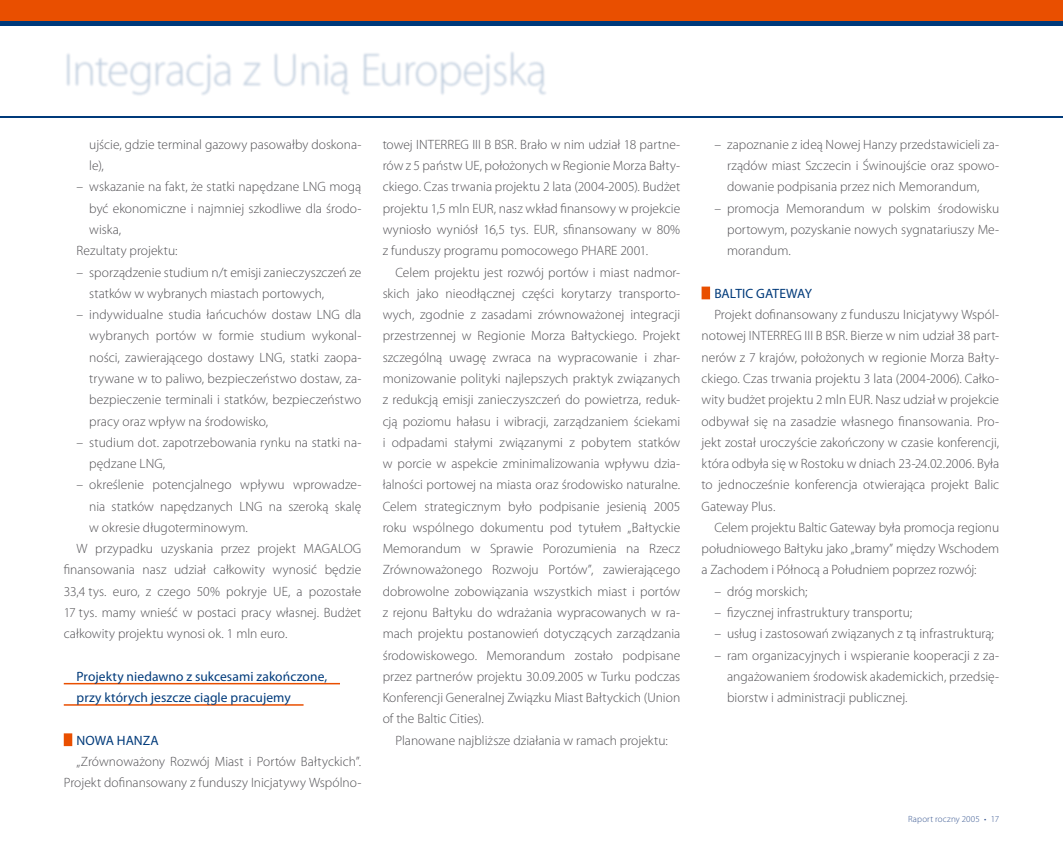
<style>
.page{position:relative;width:1063px;height:851px;background:#fff}
.page>*{position:absolute;margin:0;border:0;box-sizing:border-box;transform-origin:0 0}
.t1{font:300 13.5px/21.3px "Myriad Pro";letter-spacing:.005em;color:#504f53;text-align:justify}
.t2{font:13.5px/21.3px "Myriad Pro";letter-spacing:.005em;color:#003a7a}
.t3{font:300 9px "Myriad Pro";letter-spacing:.02em;color:#385690}
</style>
<div class="page">
<div style="left:0;top:0;width:1063px;height:21px;background:#e94f00"></div>
<div style="left:0;top:21px;width:1063px;height:5px;background:#003a7a"></div>
<hr style="left:0;top:116px;width:1063px;height:1px;background:#003a7a">
<hr style="left:64px;top:682px;width:276px;height:2px;background:#e94f00">
<hr style="left:64px;top:704px;width:240px;height:1px;background:#e94f00">
<div style="left:64px;top:733px;width:8px;height:13px;background:#e94f00"></div>
<div style="left:702px;top:286px;width:8px;height:13px;background:#e94f00"></div>
<div style="left:64px;top:50px;width:485px;height:47px;background:#003a7a;opacity:.5"></div>
<p class="t1" style="left:89px;top:134px;width:274px">ujście, gdzie terminal gazowy pasowałby doskona&shy;le),</p>
<p class="t1" style="left:77px;top:176px;width:286px">– wskazanie na fakt, że statki napędzane LNG mogą</p>
<p class="t1" style="left:89px;top:198px;width:274px">być ekonomiczne i najmniej szkodliwe dla środo-</p>
<p class="t1" style="left:89px;top:219px;width:33px">wiska,</p>
<p class="t1" style="left:77px;top:240px;width:102px">Rezultaty projektu:</p>
<p class="t1" style="left:89px;top:261px;width:274px;text-indent:-13px">– sporządzenie studium n/t emisji zanieczyszczeń ze statków w wybranych miastach portowych,</p>
<p class="t1" style="left:89px;top:304px;width:274px;text-indent:-13px">– indywidualne studia łańcuchów dostaw LNG dla wybranych portów w formie studium wykonal&shy;ności, zawierającego dostawy LNG, statki zaopa&shy;trywane w to paliwo, bezpieczeństwo dostaw, za&shy;bezpieczenie terminali i statków, bezpieczeństwo pracy oraz wpływ na środowisko,</p>
<p class="t1" style="left:89px;top:432px;width:274px;text-indent:-13px">– studium dot. zapotrzebowania rynku na statki na&shy;pędzane LNG,</p>
<p class="t1" style="left:77px;top:474px;width:286px">– określenie potencjalnego wpływu wprowadze-</p>
<p class="t1" style="left:89px;top:495px;width:274px">nia statków napędzanych LNG na szeroką skalę</p>
<p class="t1" style="left:89px;top:517px;width:160px">w okresie długoterminowym.</p>
<p class="t1" style="left:77px;top:538px;width:286px">W przypadku uzyskania przez projekt MAGALOG</p>
<p class="t1" style="left:64px;top:559px;width:299px">finansowania nasz udział całkowity wynosić będzie</p>
<p class="t1" style="left:64px;top:580px;width:299px">33,4 tys. euro, z czego 50% pokryje UE, a pozostałe</p>
<p class="t1" style="left:64px;top:602px;width:299px">17 tys. mamy wnieść w postaci pracy własnej. Budżet</p>
<p class="t1" style="left:64px;top:623px;width:225px">całkowity projektu wynosi ok. 1 mln euro.</p>
<p class="t2" style="left:77px;top:665px;width:252px">Projekty niedawno z sukcesami zakończone, przy których jeszcze ciągle pracujemy</p>
<p class="t2" style="left:77px;top:729px;width:84px">NOWA HANZA</p>
<p class="t1" style="left:64px;top:750px;width:299px;text-align:right">„Zrównoważony Rozwój Miast i Portów Bałtyckich”.<br>Projekt dofinansowany z funduszy Inicjatywy Wspólno-</p>
<p class="t1" style="left:383px;top:134px;width:299px">towej INTERREG III B BSR. Brało w nim udział 18 partne&shy;rów z 5 państw UE, położonych w Regionie Morza Bałty&shy;ckiego. Czas trwania projektu 2 lata (2004-2005). Budżet projektu 1,5 mln EUR, nasz wkład finansowy w projekcie wyniosło wyniósł 16,5 tys. EUR, sfinansowany w 80% z funduszy programu pomocowego PHARE 2001.</p>
<p class="t1" style="left:383px;top:261px;width:299px;text-indent:13px">Celem projektu jest rozwój portów i miast nadmor&shy;skich jako nieodłącznej części korytarzy transporto&shy;wych, zgodnie z zasadami zrównoważonej integracji przestrzennej w Regionie Morza Bałtyckiego. Projekt szczególną uwagę zwraca na wypracowanie i zhar&shy;monizowanie polityki najlepszych praktyk związanych z redukcją emisji zanieczyszczeń do powietrza, reduk&shy;cją poziomu hałasu i wibracji, zarządzaniem ściekami i odpadami stałymi związanymi z pobytem statków w porcie w aspekcie zminimalizowania wpływu dzia&shy;łalności portowej na miasta oraz środowisko naturalne.<br>Celem strategicznym było podpisanie jesienią 2005 roku wspólnego dokumentu pod tytułem „Bałtyckie Memorandum w Sprawie Porozumienia na Rzecz Zrównoważonego Rozwoju Portów”, zawierającego dobrowolne zobowiązania wszystkich miast i portów z rejonu Bałtyku do wdrażania wypracowanych w ra&shy;mach projektu postanowień dotyczących zarządzania środowiskowego. Memorandum zostało podpisane przez partnerów projektu 30.09.2005 w Turku podczas Konferencji Generalnej Związku Miast Bałtyckich (Union of the Baltic Cities).</p>
<p class="t1" style="left:395px;top:729px;width:274px">Planowane najbliższe działania w ramach projektu:</p>
<p class="t1" style="left:727px;top:134px;width:274px;text-indent:-13px">– zapoznanie z ideą Nowej Hanzy przedstawicieli za&shy;rządów miast Szczecin i Świnoujście oraz spowo&shy;dowanie podpisania przez nich Memorandum,</p>
<p class="t1" style="left:727px;top:198px;width:274px;text-indent:-13px">– promocja Memorandum w polskim środowisku portowym, pozyskanie nowych sygnatariuszy Me&shy;morandum.</p>
<p class="t2" style="left:714px;top:283px;width:99px">BALTIC GATEWAY</p>
<p class="t1" style="left:702px;top:304px;width:299px;text-indent:13px">Projekt dofinansowany z funduszu Inicjatywy Wspól&shy;notowej INTERREG III B BSR. Bierze w nim udział 38 part&shy;nerów z 7 krajów, położonych w regionie Morza Bałty&shy;ckiego. Czas trwania projektu 3 lata (2004-2006). Całko&shy;wity budżet projektu 2 mln EUR. Nasz udział w projekcie odbywał się na zasadzie własnego finansowania. Pro&shy;jekt został uroczyście zakończony w czasie konferencji, która odbyła się w Rostoku w dniach 23-24.02.2006. Była to jednocześnie konferencja otwierająca projekt Balic Gateway Plus.</p>
<p class="t1" style="left:702px;top:517px;width:299px;text-indent:13px">Celem projektu Baltic Gateway była promocja regionu południowego Bałtyku jako „bramy” między Wschodem a Zachodem i Północą a Południem poprzez rozwój:</p>
<p class="t1" style="left:714px;top:580px;width:95px">– dróg morskich;</p>
<p class="t1" style="left:714px;top:602px;width:199px">– fizycznej infrastruktury transportu;</p>
<p class="t1" style="left:714px;top:623px;width:281px">– usług i zastosowań związanych z tą infrastrukturą;</p>
<p class="t1" style="left:727px;top:644px;width:274px;text-indent:-13px">– ram organizacyjnych i wspieranie kooperacji z za&shy;angażowaniem środowisk akademickich, przedsię&shy;biorstw i administracji publicznej.</p>
<p class="t3" style="left:908px;top:814px;width:93px">Raport roczny 2005 • 17</p>
</div>
